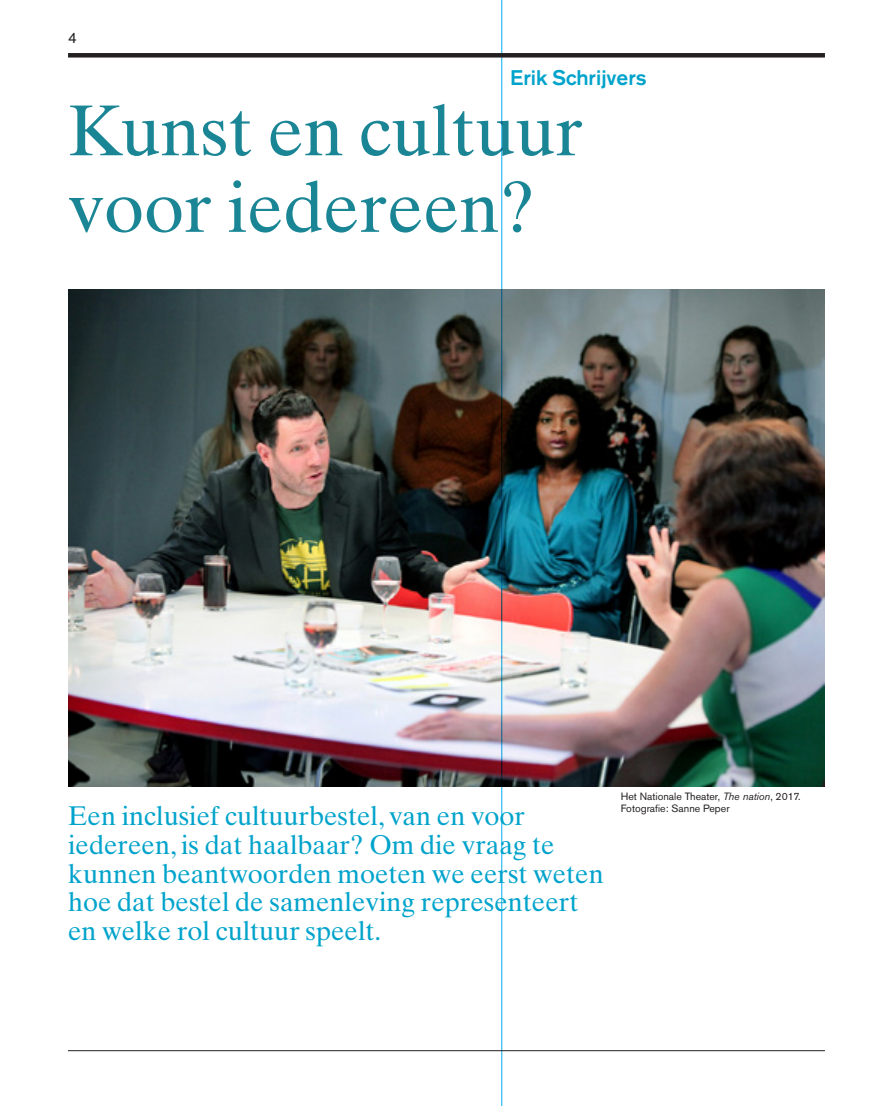
<style>
.page{position:relative;width:893px;height:1106px;background:#fff}
.page>*{position:absolute;margin:0;border:0;box-sizing:border-box;transform-origin:0 0}
.t1{font:72px/76.5px "Times Ten";color:#198595}
.t2{font:27px/28.7px "Times Ten";color:#00a3cb}
.t3{font:500 21px "Akzidenz Grotesk BE";color:#00a3cb}
.t4{font:15px "Akzidenz Grotesk BE";color:#231f20}
.t5{font:10.5px/12.8px "Akzidenz Grotesk BE";color:#231f20}
.s1{font-style:italic}
</style>
<div class="page">
<img style="left:68px;top:289px;width:757px;height:498px">
<hr style="left:68px;top:1050px;width:757px;height:1px;background:#231f20">
<hr style="left:501px;top:0;width:1px;height:1106px;background:#00aeef">
<div style="left:68px;top:53px;width:757px;height:5px;background:#231f20"></div>
<p class="t4" style="left:68px;top:28px;width:10px">4</p>
<p class="t3" style="left:510px;top:65px;width:138px">Erik Schrijvers</p>
<h1 class="t1" style="left:68px;top:92px;width:517px">Kunst en cultuur voor iedereen?</h1>
<p class="t2" style="left:68px;top:801px;width:537px">Een inclusief cultuurbestel, van en voor iedereen, is dat haalbaar? Om die vraag te kunnen beantwoorden moeten we eerst weten hoe dat bestel de samenleving representeert en welke rol cultuur speelt.</p>
<p class="t5" style="left:621px;top:789px;width:181px">Het Nationale Theater, <span class="s1">The nation</span>, 2017.<br>Fotografie: Sanne Peper</p>
</div>
